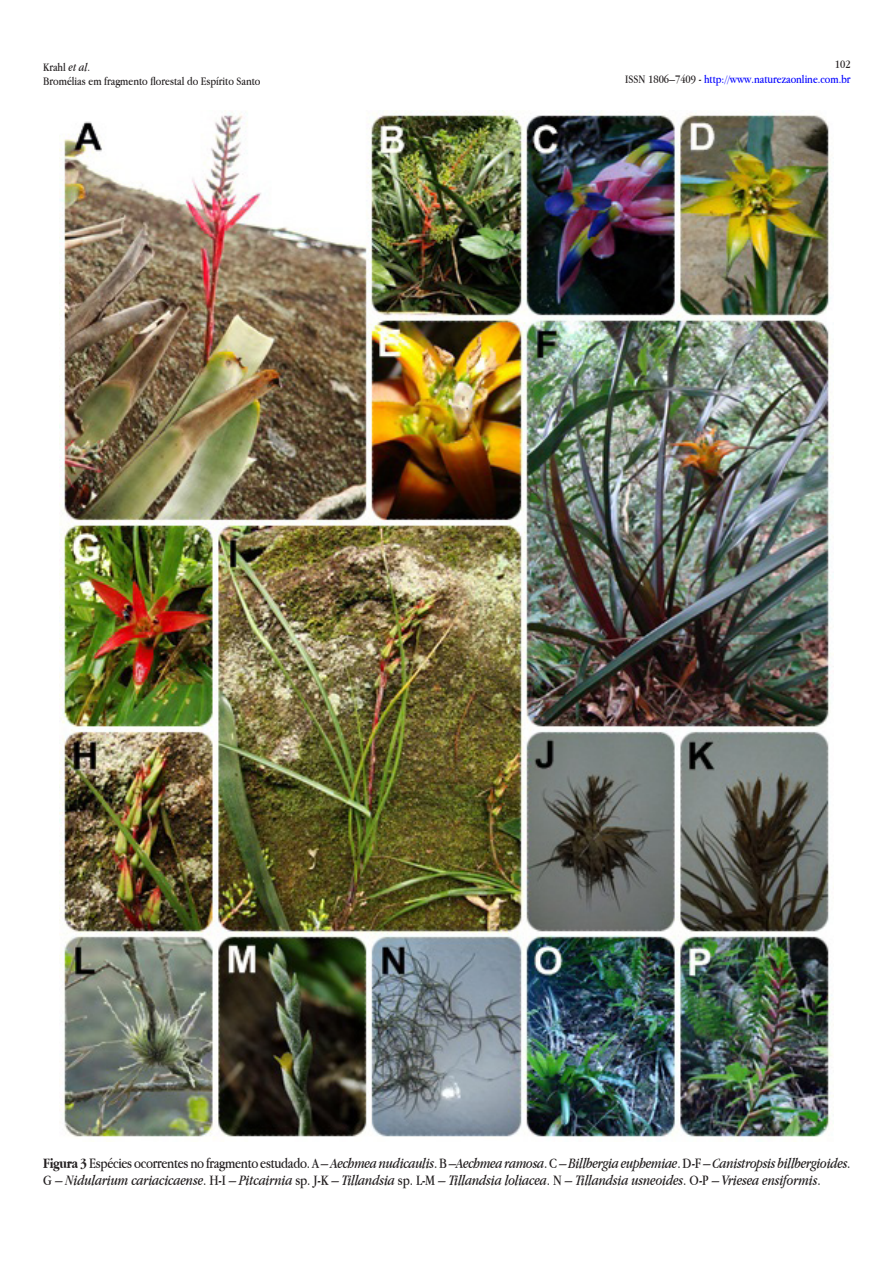
<style>
.page{position:relative;width:893px;height:1263px;background:#fff}
.page>*{position:absolute;margin:0;border:0;box-sizing:border-box;transform-origin:0 0}
.legenda{font:italic 15px/16.5px "Apple Garamond";letter-spacing:-.01em;color:#231f20}
.Hanging_indent{font:12px "Apple Garamond";color:#00f}
.Cabeçalho_interno_es{font:12px "Apple Garamond";color:#231f20}
.Cabeçalho{font:12px "Apple Garamond";color:#231f20}
.Hanging_indent-2{font:12px "Apple Garamond";color:#231f20}
.s1{font-style:italic}
.s2{color:#231f20}
.s3{font-weight:700;font-style:normal}
.s4{font-style:normal}
</style>
<div class="page">
<img style="left:60px;top:110px;width:773px;height:1032px">
<p class="Cabeçalho" style="left:43px;top:60px;width:48px">Krahl <span class="s1">et al</span>.</p>
<p class="Cabeçalho_interno_es" style="left:43px;top:74px;width:219px">Bromélias em fragmento florestal do Espírito Santo</p>
<p class="Hanging_indent-2" style="left:835px;top:57px;width:17px">102</p>
<p class="Hanging_indent" style="left:625px;top:72px;width:227px"><span class="s2">ISSN 1806–7409 -</span> http://www.naturezaonline.com.br</p>
<p class="legenda" style="left:43px;top:1155px;width:809px"><span class="s3">Figura 3</span> <span class="s4">Espécies ocorrentes no fragmento estudado. A –</span> Aechmea nudicaulis<span class="s4">. B –</span>Aechmea ramosa<span class="s4">. C –</span> Billbergia euphemiae<span class="s4">. D-F –</span> Canistropsis billbergioides<span class="s4">.<br>G –</span> Nidularium cariacicaense<span class="s4">. H-I –</span> Pitcairnia <span class="s4">sp. J-K –</span> Tillandsia <span class="s4">sp. L-M –</span> Tillandsia loliacea<span class="s4">. N –</span> Tillandsia usneoides<span class="s4">. O-P –</span> Vriesea ensiformis<span class="s4">.</span></p>
</div>
